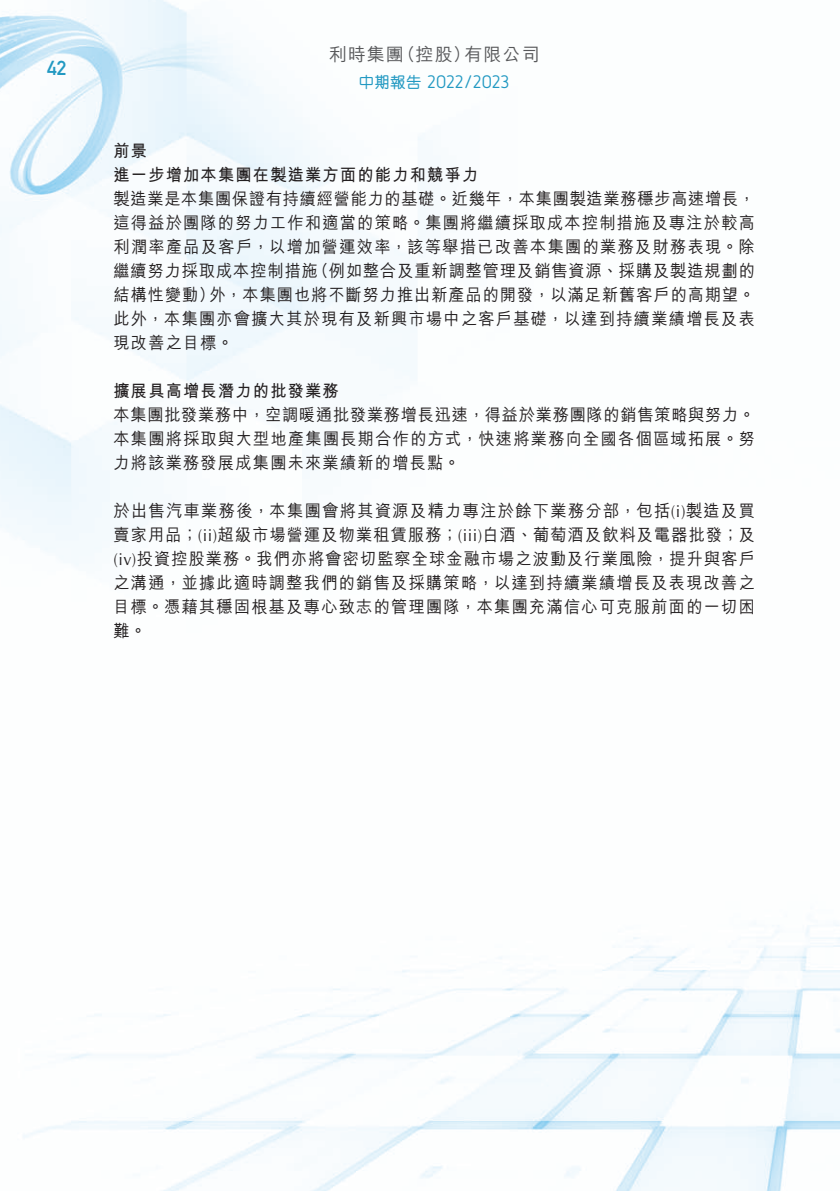
<style>
.page{position:relative;width:840px;height:1191px;background:#fff}
.page>*{position:absolute;margin:0;border:0;box-sizing:border-box;transform-origin:0 0}
.t1{font:20px "DIN Mittelschrift Std";color:#2299c2}
.t2{font:18px "Netto OT";letter-spacing:.01em;color:#2299c2}
.t3{font:500 18px "M Hei HK";letter-spacing:.06em;color:#57585a}
.t4{font:500 17px/24px "M Hei HK";letter-spacing:.08em;color:#231f20;text-align:justify;scale:.95 1}
.t5{font:700 17px/24px "M Hei HK";letter-spacing:.08em;color:#231f20;scale:.95 1}
.s1{font-family:"M Yuen HK";font-weight:500;font-size:15.6px}
.s2{font-family:"Optima LT Std";font-weight:400}
</style>
<div class="page">
<img style="left:0;top:0;width:839px;height:1191px">
<p class="t1" style="left:47px;top:56px;width:21px">42</p>
<p class="t3" style="left:328px;top:42px;width:212px">利時集團（控股）有限公司</p>
<p class="t2" style="left:358px;top:72px;width:152px"><span class="s1">中期報告</span> 2O22/2O23</p>
<p class="t5" style="left:113px;top:137px;width:385px">前景<br>進一步增加本集團在製造業方面的能力和競爭力</p>
<p class="t4" style="left:113px;top:185px;width:676px">製造業是本集團保證有持續經營能力的基礎。近幾年，本集團製造業務穩步高速增長，這得益於團隊的努力工作和適當的策略。集團將繼續採取成本控制措施及專注於較高利潤率產品及客戶，以增加營運效率，該等舉措已改善本集團的業務及財務表現。除繼續努力採取成本控制措施（例如整合及重新調整管理及銷售資源、採購及製造規劃的結構性變動）外，本集團也將不斷努力推出新產品的開發，以滿足新舊客戶的高期望。此外，本集團亦會擴大其於現有及新興市場中之客戶基礎，以達到持續業績增長及表現改善之目標。</p>
<p class="t5" style="left:113px;top:377px;width:238px">擴展具高增長潛力的批發業務</p>
<p class="t4" style="left:113px;top:401px;width:676px">本集團批發業務中，空調暖通批發業務增長迅速，得益於業務團隊的銷售策略與努力。本集團將採取與大型地產集團長期合作的方式，快速將業務向全國各個區域拓展。努力將該業務發展成集團未來業績新的增長點。</p>
<p class="t4" style="left:113px;top:497px;width:676px">於出售汽車業務後，本集團會將其資源及精力專注於餘下業務分部，包括<span class="s2">(i)</span>製造及買賣家用品；<span class="s2">(ii)</span>超級市場營運及物業租賃服務；<span class="s2">(iii)</span>白酒、葡萄酒及飲料及電器批發；及<span class="s2">(iv)</span>投資控股業務。我們亦將會密切監察全球金融市場之波動及行業風險，提升與客戶之溝通，並據此適時調整我們的銷售及採購策略，以達到持續業績增長及表現改善之目標。憑藉其穩固根基及專心致志的管理團隊，本集團充滿信心可克服前面的一切困難。</p>
</div>
